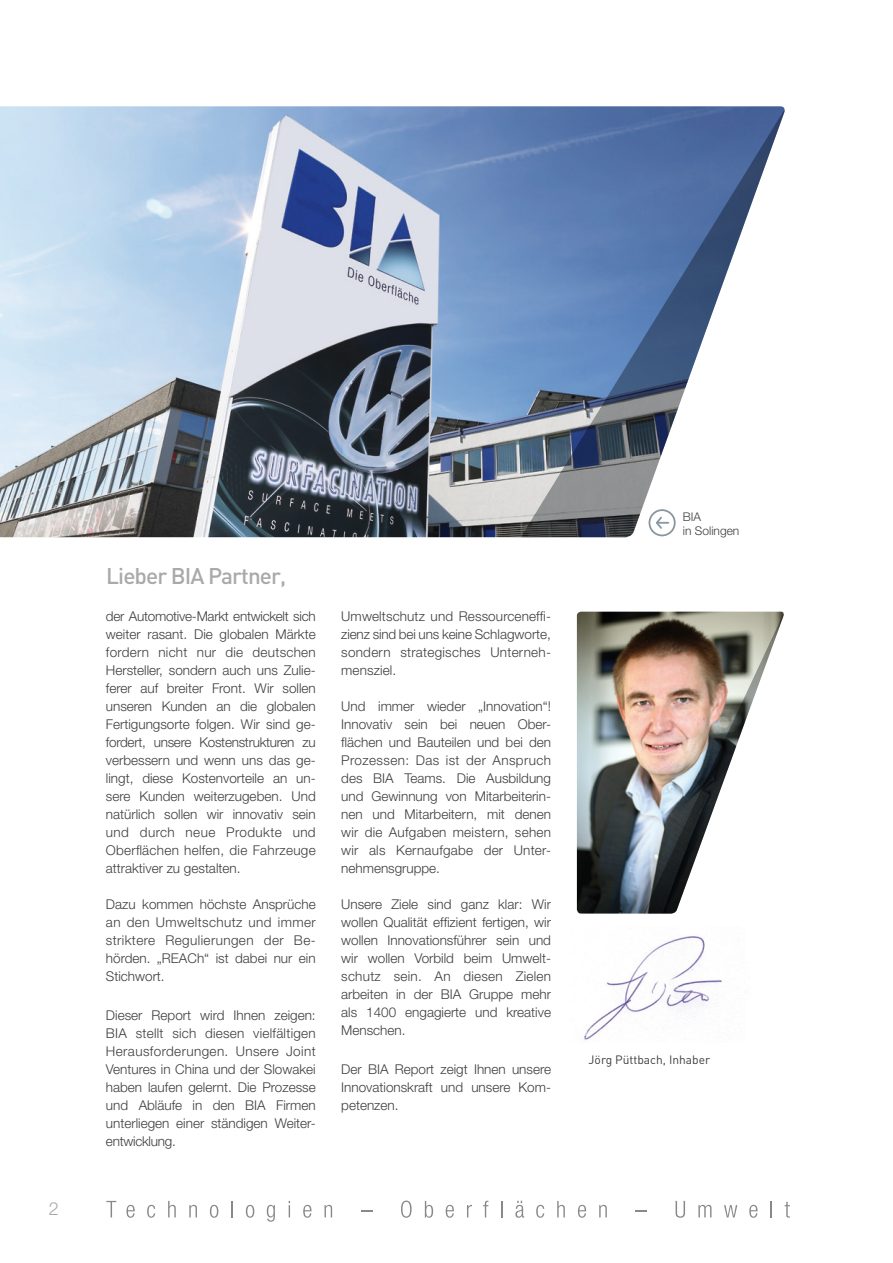
<style>
.page{position:relative;width:893px;height:1263px;background:#fff}
.page>*{position:absolute;margin:0;border:0;box-sizing:border-box;transform-origin:0 0}
.Headlines{font:500 22.5px "DIN";letter-spacing:-.04em;color:#a7a9ab}
.Headlines-2{font:300 18px "Helvetica Neue";color:#a7a9ab}
.Text{font:300 13.5px/18px "Helvetica Neue";color:#3e3e40;text-align:justify}
.Text-2{font:12px "DIN";color:#3e3e40}
.Text-3{font:300 12px/14.4px "Helvetica Neue";color:#3e3e40}
</style>
<div class="page">
<svg style="left:106px;top:1201px;width:10px;height:16px"></svg>
<svg style="left:126px;top:1205px;width:9px;height:13px"></svg>
<svg style="left:147px;top:1205px;width:8px;height:13px"></svg>
<svg style="left:168px;top:1201px;width:8px;height:16px"></svg>
<svg style="left:189px;top:1205px;width:8px;height:12px"></svg>
<svg style="left:210px;top:1205px;width:8px;height:13px"></svg>
<svg style="left:231px;top:1201px;width:2px;height:16px"></svg>
<svg style="left:246px;top:1205px;width:8px;height:13px"></svg>
<svg style="left:267px;top:1205px;width:8px;height:17px"></svg>
<svg style="left:289px;top:1201px;width:1px;height:16px"></svg>
<svg style="left:303px;top:1205px;width:8px;height:13px"></svg>
<svg style="left:325px;top:1205px;width:7px;height:12px"></svg>
<svg style="left:401px;top:1200px;width:11px;height:18px"></svg>
<svg style="left:425px;top:1201px;width:8px;height:17px"></svg>
<svg style="left:446px;top:1205px;width:8px;height:13px"></svg>
<svg style="left:467px;top:1205px;width:5px;height:12px"></svg>
<svg style="left:483px;top:1201px;width:5px;height:16px"></svg>
<svg style="left:501px;top:1201px;width:1px;height:16px"></svg>
<svg style="left:515px;top:1201px;width:9px;height:17px"></svg>
<svg style="left:536px;top:1205px;width:8px;height:13px"></svg>
<svg style="left:557px;top:1201px;width:8px;height:16px"></svg>
<svg style="left:578px;top:1205px;width:8px;height:13px"></svg>
<svg style="left:599px;top:1205px;width:8px;height:12px"></svg>
<svg style="left:635px;top:1210px;width:12px;height:1px"></svg>
<svg style="left:676px;top:1201px;width:9px;height:17px"></svg>
<svg style="left:698px;top:1205px;width:13px;height:12px"></svg>
<svg style="left:724px;top:1205px;width:13px;height:12px"></svg>
<svg style="left:749px;top:1205px;width:8px;height:13px"></svg>
<svg style="left:771px;top:1201px;width:1px;height:16px"></svg>
<svg style="left:785px;top:1202px;width:5px;height:15px"></svg>
<img style="left:0;top:106px;width:785px;height:431px">
<svg style="left:521px;top:110px;width:264px;height:427px"></svg>
<div style="left:649px;top:509px;width:27px;height:27px;border:2px solid #8a969d;border-radius:50%"></div>
<svg style="left:654px;top:515px;width:14px;height:15px"></svg>
<img style="left:577px;top:612px;width:207px;height:301px">
<img style="left:584px;top:936px;width:138px;height:104px">
<img style="left:644px;top:614px;width:140px;height:300px">
<p class="Headlines-2" style="left:49px;top:1198px;width:12px">2</p>
<p class="Headlines" style="left:106px;top:562px;width:181px">Lieber BIA Partner,</p>
<p class="Text" style="left:106px;top:607px;width:211px">der Automotive-Markt entwickelt sich weiter rasant. Die globalen Märkte fordern nicht nur die deutschen Hersteller, sondern auch uns Zulie&shy;ferer auf breiter Front. Wir sollen unseren Kunden an die globalen Fertigungsorte folgen. Wir sind ge&shy;fordert, unsere Kostenstrukturen zu verbessern und wenn uns das ge&shy;lingt, diese Kostenvorteile an un&shy;sere Kunden weiterzugeben. Und natürlich sollen wir innovativ sein und durch neue Produkte und Oberflächen helfen, die Fahrzeuge attraktiver zu gestalten.</p>
<p class="Text" style="left:106px;top:895px;width:211px">Dazu kommen höchste Ansprüche an den Umweltschutz und immer striktere Regulierungen der Be&shy;hörden. „REACh“ ist dabei nur ein Stichwort.</p>
<p class="Text" style="left:106px;top:1006px;width:211px">Dieser Report wird Ihnen zeigen:<br>BIA stellt sich diesen vielfältigen Herausforderungen. Unsere Joint Ventures in China und der Slowakei haben laufen gelernt. Die Prozesse und Abläufe in den BIA Firmen unterliegen einer ständigen Weiter&shy;entwicklung.</p>
<p class="Text" style="left:341px;top:606px;width:211px">Umweltschutz und Ressourceneffi&shy;zienz sind bei uns keine Schlagworte, sondern strategisches Unterneh&shy;mensziel.</p>
<p class="Text" style="left:341px;top:696px;width:211px">Und immer wieder „Innovation“!<br>Innovativ sein bei neuen Ober&shy;flächen und Bauteilen und bei den Prozessen: Das ist der Anspruch des BIA Teams. Die Ausbildung und Gewinnung von Mitarbeiterin&shy;nen und Mitarbeitern, mit denen wir die Aufgaben meistern, sehen wir als Kernaufgabe der Unter&shy;nehmensgruppe.</p>
<p class="Text" style="left:341px;top:894px;width:211px">Unsere Ziele sind ganz klar: Wir wollen Qualität effizient fertigen, wir wollen Innovationsführer sein und wir wollen Vorbild beim Umwelt&shy;schutz sein. An diesen Zielen arbeiten in der BIA Gruppe mehr als 1400 engagierte und kreative Menschen.</p>
<p class="Text" style="left:341px;top:1059px;width:211px">Der BIA Report zeigt Ihnen unsere Innovationskraft und unsere Kom&shy;petenzen.</p>
<p class="Text-3" style="left:683px;top:509px;width:58px">BIA<br>in Solingen</p>
<p class="Text-2" style="left:589px;top:1053px;width:123px">Jörg Püttbach, Inhaber</p>
</div>
